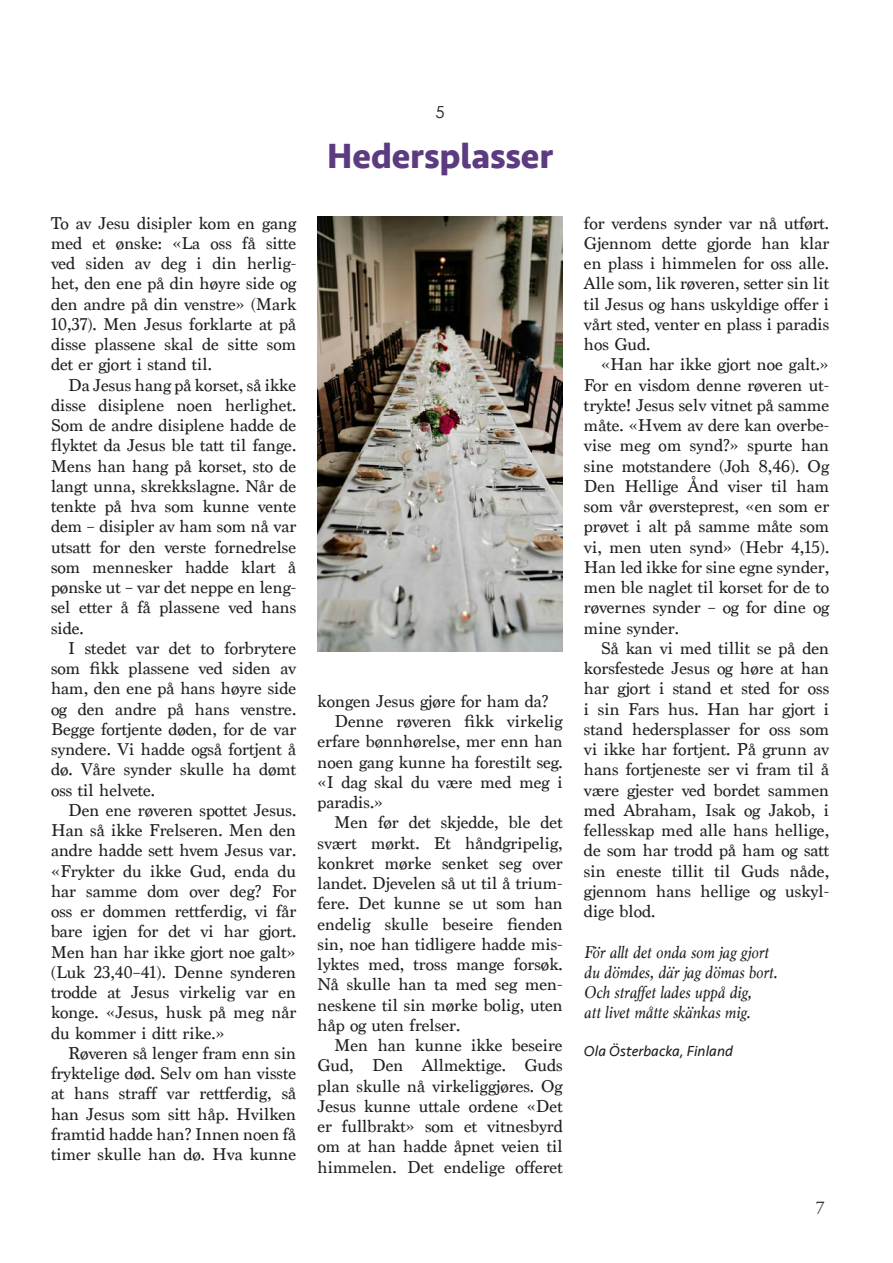
<style>
.page{position:relative;width:893px;height:1263px;background:#fff}
.page>*{position:absolute;margin:0;border:0;box-sizing:border-box;transform-origin:0 0}
._4_Overskrift{font:700 36px "Seravek";letter-spacing:-.005em;color:#5d3b81}
._1_Brødtekst{font:18px/20.2px "Marion";color:#231f20;text-align:justify}
._0_Brødtekst_uten_innrykk{font:18px/20.2px "Marion";color:#231f20;text-align:justify}
._0_Brødtekst_uten_innrykk-2{font:italic 18px "Marion";color:#231f20}
.t1{font:18px "Adobe Garamond Pro";color:#231f20}
._6_Underoverskrift{font:300 16.5px "ST Heiti SC";color:#231f20}
._7_Forfatter{font:italic 15px "Seravek";color:#231f20}
</style>
<div class="page">
<img style="left:317px;top:216px;width:246px;height:436px">
<p class="_0_Brødtekst_uten_innrykk" style="left:51px;top:213px;width:247px">To av Jesu disipler kom en gang med et ønske: «La oss få sitte ved siden av deg i din herlig&shy;het, den ene på din høyre side og den andre på din venstre» (Mark 10,37). Men Jesus forklarte at på disse plassene skal de sitte som det er gjort i stand til.</p>
<p class="_1_Brødtekst" style="left:51px;top:375px;width:247px;text-indent:17px">Da Jesus hang på korset, så ikke disse disiplene noen herlighet.<br>Som de andre disiplene hadde de flyktet da Jesus ble tatt til fange.<br>Mens han hang på korset, sto de langt unna, skrekkslagne. Når de tenkte på hva som kunne vente dem – disipler av ham som nå var utsatt for den verste fornedrelse som mennesker hadde klart å pønske ut – var det neppe en leng&shy;sel etter å få plassene ved hans side.</p>
<p class="_1_Brødtekst" style="left:51px;top:638px;width:247px;text-indent:17px">I stedet var det to forbrytere som fikk plassene ved siden av ham, den ene på hans høyre side og den andre på hans venstre.<br>Begge fortjente døden, for de var syndere. Vi hadde også fortjent å dø. Våre synder skulle ha dømt oss til helvete.</p>
<p class="_1_Brødtekst" style="left:51px;top:800px;width:247px;text-indent:17px">Den ene røveren spottet Jesus.<br>Han så ikke Frelseren. Men den andre hadde sett hvem Jesus var. «Frykter du ikke Gud, enda du har samme dom over deg? For oss er dommen rettferdig, vi får bare igjen for det vi har gjort.<br>Men han har ikke gjort noe galt» (Luk 23,40–41). Denne synderen trodde at Jesus virkelig var en konge. «Jesus, husk på meg når du kommer i ditt rike.»</p>
<p class="_1_Brødtekst" style="left:51px;top:1043px;width:247px;text-indent:17px">Røveren så lenger fram enn sin fryktelige død. Selv om han visste at hans straff var rettferdig, så han Jesus som sitt håp. Hvilken framtid hadde han? Innen noen få timer skulle han dø. Hva kunne</p>
<p class="_6_Underoverskrift" style="left:436px;top:99px;width:11px">5</p>
<p class="_4_Overskrift" style="left:327px;top:127px;width:227px">Hedersplasser</p>
<p class="_1_Brødtekst" style="left:317px;top:691px;width:233px">kongen Jesus gjøre for ham da?</p>
<p class="_1_Brødtekst" style="left:317px;top:711px;width:247px;text-indent:17px">Denne røveren fikk virkelig erfare bønnhørelse, mer enn han noen gang kunne ha forestilt seg. «I dag skal du være med meg i paradis.»</p>
<p class="_1_Brødtekst" style="left:317px;top:813px;width:247px;text-indent:17px">Men før det skjedde, ble det svært mørkt. Et håndgripelig, konkret mørke senket seg over landet. Djevelen så ut til å trium&shy;fere. Det kunne se ut som han endelig skulle beseire fienden sin, noe han tidligere hadde mis&shy;lyktes med, tross mange forsøk.<br>Nå skulle han ta med seg men&shy;neskene til sin mørke bolig, uten håp og uten frelser.</p>
<p class="_1_Brødtekst" style="left:317px;top:1035px;width:247px;text-indent:17px">Men han kunne ikke beseire Gud, Den Allmektige. Guds plan skulle nå virkeliggjøres. Og Jesus kunne uttale ordene «Det er fullbrakt» som et vitnesbyrd om at han hadde åpnet veien til himmelen. Det endelige offeret</p>
<p class="_1_Brødtekst" style="left:584px;top:213px;width:247px">for verdens synder var nå utført.<br>Gjennom dette gjorde han klar en plass i himmelen for oss alle.<br>Alle som, lik røveren, setter sin lit til Jesus og hans uskyldige offer i vårt sted, venter en plass i paradis hos Gud.</p>
<p class="_1_Brødtekst" style="left:584px;top:355px;width:247px;text-indent:17px">«Han har ikke gjort noe galt.» For en visdom denne røveren ut&shy;trykte! Jesus selv vitnet på samme måte. «Hvem av dere kan overbe&shy;vise meg om synd?» spurte han sine motstandere (Joh 8,46). Og Den Hellige Ånd viser til ham som vår øversteprest, «en som er prøvet i alt på samme måte som vi, men uten synd» (Hebr 4,15).<br>Han led ikke for sine egne synder, men ble naglet til korset for de to røvernes synder – og for dine og mine synder.</p>
<p class="_1_Brødtekst" style="left:584px;top:638px;width:247px;text-indent:17px">Så kan vi med tillit se på den korsfestede Jesus og høre at han har gjort i stand et sted for oss i sin Fars hus. Han har gjort i stand hedersplasser for oss som vi ikke har fortjent. På grunn av hans fortjeneste ser vi fram til å være gjester ved bordet sammen med Abraham, Isak og Jakob, i fellesskap med alle hans hellige, de som har trodd på ham og satt sin eneste tillit til Guds nåde, gjennom hans hellige og uskyl&shy;dige blod.</p>
<p class="_0_Brødtekst_uten_innrykk-2" style="left:584px;top:940px;width:186px">För allt det onda som jag gjort</p>
<p class="_0_Brødtekst_uten_innrykk-2" style="left:584px;top:960px;width:195px">du dömdes, där jag dömas bort.</p>
<p class="_0_Brødtekst_uten_innrykk-2" style="left:584px;top:980px;width:169px">Och straffet lades uppå dig,</p>
<p class="_0_Brødtekst_uten_innrykk-2" style="left:584px;top:1001px;width:168px">att livet måtte skänkas mig.</p>
<p class="_7_Forfatter" style="left:584px;top:1039px;width:151px">Ola Österbacka, Finland</p>
<p class="t1" style="left:816px;top:1196px;width:10px">7</p>
</div>
